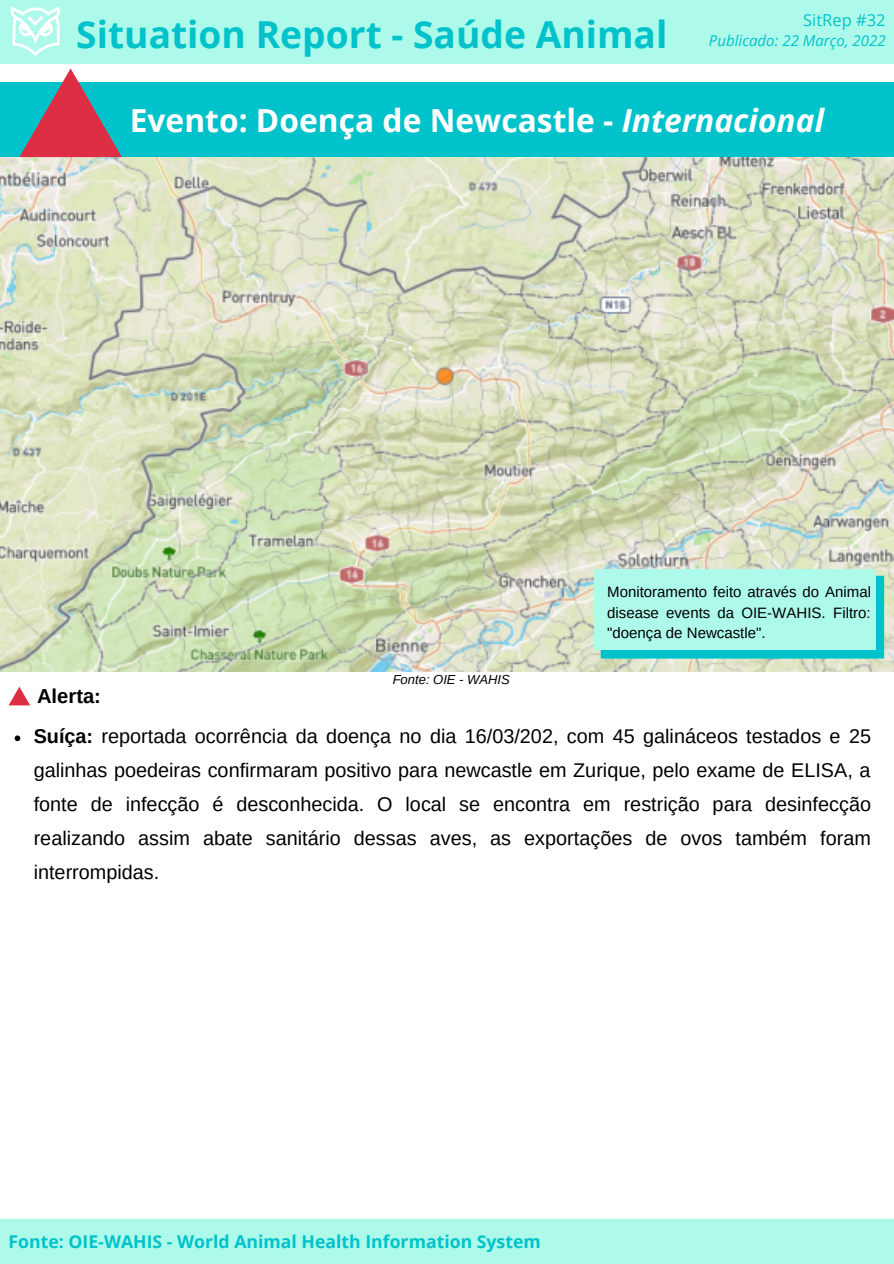
<style>
.page{position:relative;width:894px;height:1264px;background:#fff}
.page>*{position:absolute;margin:0;border:0;box-sizing:border-box;transform-origin:0 0}
.t1{font:700 37.2px "Open Sans";color:#00c2cb}
.t2{font:700 31.8px "Open Sans";color:#fff}
.t3{font:700 20.25px "Arimo";color:#000}
.t4{font:19.8px/33.8px "Arimo";color:#000;text-align:justify}
.t5{font:700 17.7px "Open Sans";color:#00c2cb}
.t6{font:16.5px "Open Sans";color:#00c2cb}
.t7{font:15px/20.2px "Arimo";color:#000;text-align:justify}
.t8{font:italic 15px "Open Sans";color:#00c2cb}
.t9{font:italic 13.05px "Arimo";color:#000}
.s1{font-style:italic}
.s2{font-weight:700}
</style>
<div class="page">
<div style="left:0;top:0;width:893px;height:63px;background:#aefaea"></div>
<img style="left:10px;top:6px;width:51px;height:50px">
<div style="left:0;top:83px;width:893px;height:74px;background:#00c2cb"></div>
<div style="left:0;top:1218px;width:893px;height:45px;background:#aefaea"></div>
<img style="left:0;top:157px;width:893px;height:515px">
<div style="left:600px;top:575px;width:283px;height:83px;background:#00c2cb"></div>
<div style="left:594px;top:569px;width:281px;height:81px;background:#aefaea"></div>
<svg style="left:9px;top:687px;width:21px;height:18px"></svg>
<svg style="left:19px;top:68px;width:103px;height:89px"></svg>
<svg style="left:15px;top:735px;width:5px;height:6px"></svg>
<p class="t1" style="left:76px;top:8px;width:592px">Situation Report - Saúde Animal</p>
<p class="t6" style="left:802px;top:8px;width:84px">SitRep #32</p>
<p class="t8" style="left:708px;top:30px;width:178px">Publicado: 22 Março, 2022</p>
<p class="t2" style="left:130px;top:98px;width:695px">Evento: Doença de Newcastle - <span class="s1">Internacional</span></p>
<p class="t3" style="left:37px;top:684px;width:65px">Alerta:</p>
<p class="t9" style="left:392px;top:672px;width:119px">Fonte: OIE - WAHIS</p>
<p class="t7" style="left:607px;top:582px;width:265px">Monitoramento feito através do Animal disease events da OIE-WAHIS. Filtro: "doença de Newcastle".</p>
<p class="t4" style="left:34px;top:719px;width:838px"><span class="s2">Suíça:</span> reportada ocorrência da doença no dia 16/03/202, com 45 galináceos testados e 25 galinhas poedeiras confirmaram positivo para newcastle em Zurique, pelo exame de ELISA, a fonte de infecção é desconhecida. O local se encontra em restrição para desinfecção realizando assim abate sanitário dessas aves, as exportações de ovos também foram interrompidas.</p>
<p class="t5" style="left:9px;top:1229px;width:533px">Fonte: OIE-WAHIS - World Animal Health Information System</p>
</div>
